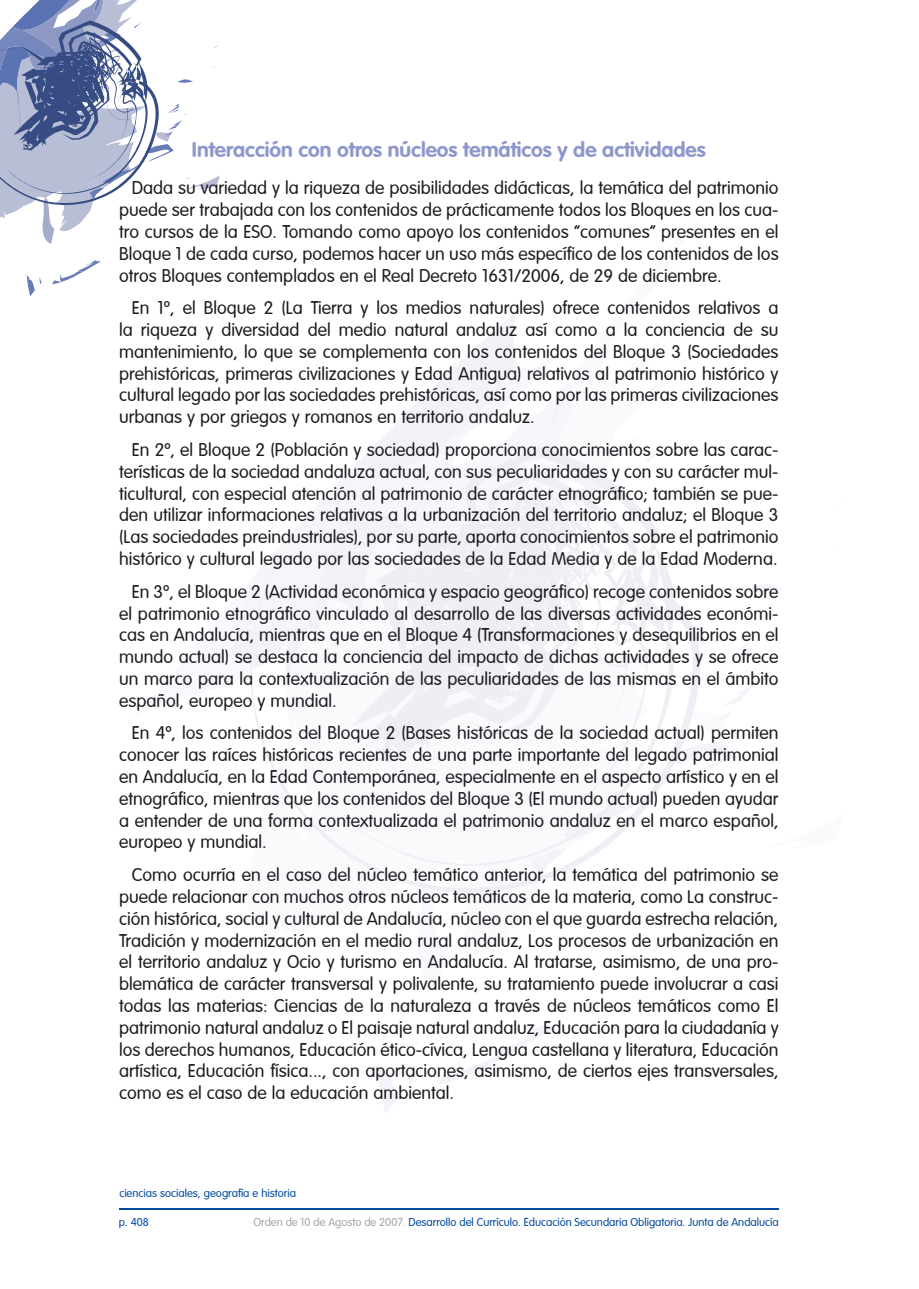
<style>
.page{position:relative;width:919px;height:1289px;background:#fff}
.page>*{position:absolute;margin:0;border:0;box-sizing:border-box;transform-origin:0 0}
.t1{font:700 21px "VAG Rounded";color:#8d97cb}
.t2{font:300 18px/21.8px "VAG Rounded";color:#1b1c20;text-align:justify}
.t3{font:300 11.25px "VAG Rounded";color:#00499d}
.s1{color:#a3a4a8}
</style>
<div class="page">
<hr style="left:119px;top:1208px;width:659px;height:1px;background:#00499d">
<svg style="left:27px;top:275px;width:15px;height:21px"></svg>
<svg style="left:52px;top:260px;width:49px;height:24px"></svg>
<svg style="left:0;top:0;width:219px;height:244px"></svg>
<svg style="left:379px;top:1065px;width:17px;height:48px"></svg>
<svg style="left:409px;top:1072px;width:3px;height:11px"></svg>
<svg style="left:439px;top:1026px;width:114px;height:58px"></svg>
<svg style="left:747px;top:585px;width:34px;height:7px"></svg>
<svg style="left:728px;top:644px;width:20px;height:20px"></svg>
<svg style="left:716px;top:684px;width:38px;height:37px"></svg>
<svg style="left:702px;top:742px;width:32px;height:30px"></svg>
<svg style="left:257px;top:453px;width:445px;height:440px"></svg>
<svg style="left:327px;top:457px;width:346px;height:412px"></svg>
<svg style="left:371px;top:772px;width:278px;height:59px"></svg>
<svg style="left:339px;top:453px;width:313px;height:319px"></svg>
<svg style="left:232px;top:313px;width:381px;height:412px"></svg>
<p class="t1" style="left:192px;top:137px;width:515px">Interacción con otros núcleos temáticos y de actividades</p>
<p class="t2" style="left:119px;top:177px;width:661px;text-indent:13px">Dada su variedad y la riqueza de posibilidades didácticas, la temática del patrimonio puede ser trabajada con los contenidos de prácticamente todos los Bloques en los cua&shy;tro cursos de la ESO. Tomando como apoyo los contenidos “comunes” presentes en el Bloque 1 de cada curso, podemos hacer un uso más específico de los contenidos de los otros Bloques contemplados en el Real Decreto 1631/2006, de 29 de diciembre.</p>
<p class="t2" style="left:119px;top:297px;width:661px;text-indent:13px">En 1º, el Bloque 2 (La Tierra y los medios naturales) ofrece contenidos relativos a la riqueza y diversidad del medio natural andaluz así como a la conciencia de su mantenimiento, lo que se complementa con los contenidos del Bloque 3 (Sociedades prehistóricas, primeras civilizaciones y Edad Antigua) relativos al patrimonio histórico y cultural legado por las sociedades prehistóricas, así como por las primeras civilizaciones urbanas y por griegos y romanos en territorio andaluz.</p>
<p class="t2" style="left:119px;top:439px;width:661px;text-indent:13px">En 2º, el Bloque 2 (Población y sociedad) proporciona conocimientos sobre las carac&shy;terísticas de la sociedad andaluza actual, con sus peculiaridades y con su carácter mul&shy;ticultural, con especial atención al patrimonio de carácter etnográfico; también se pue&shy;den utilizar informaciones relativas a la urbanización del territorio andaluz; el Bloque 3 (Las sociedades preindustriales), por su parte, aporta conocimientos sobre el patrimonio histórico y cultural legado por las sociedades de la Edad Media y de la Edad Moderna.</p>
<p class="t2" style="left:119px;top:580px;width:661px;text-indent:13px">En 3º, el Bloque 2 (Actividad económica y espacio geográfico) recoge contenidos sobre el patrimonio etnográfico vinculado al desarrollo de las diversas actividades económi&shy;cas en Andalucía, mientras que en el Bloque 4 (Transformaciones y desequilibrios en el mundo actual) se destaca la conciencia del impacto de dichas actividades y se ofrece un marco para la contextualización de las peculiaridades de las mismas en el ámbito español, europeo y mundial.</p>
<p class="t2" style="left:119px;top:722px;width:661px;text-indent:13px">En 4º, los contenidos del Bloque 2 (Bases históricas de la sociedad actual) permiten conocer las raíces históricas recientes de una parte importante del legado patrimonial en Andalucía, en la Edad Contemporánea, especialmente en el aspecto artístico y en el etnográfico, mientras que los contenidos del Bloque 3 (El mundo actual) pueden ayudar a entender de una forma contextualizada el patrimonio andaluz en el marco español, europeo y mundial.</p>
<p class="t2" style="left:119px;top:863px;width:661px;text-indent:13px">Como ocurría en el caso del núcleo temático anterior, la temática del patrimonio se puede relacionar con muchos otros núcleos temáticos de la materia, como La construc&shy;ción histórica, social y cultural de Andalucía, núcleo con el que guarda estrecha relación, Tradición y modernización en el medio rural andaluz, Los procesos de urbanización en el territorio andaluz y Ocio y turismo en Andalucía. Al tratarse, asimismo, de una pro&shy;blemática de carácter transversal y polivalente, su tratamiento puede involucrar a casi todas las materias: Ciencias de la naturaleza a través de núcleos temáticos como El patrimonio natural andaluz o El paisaje natural andaluz, Educación para la ciudadanía y los derechos humanos, Educación ético-cívica, Lengua castellana y literatura, Educación artística, Educación física..., con aportaciones, asimismo, de ciertos ejes transversales, como es el caso de la educación ambiental.</p>
<p class="t3" style="left:119px;top:1186px;width:178px">ciencias sociales, geografía e historia</p>
<p class="t3" style="left:119px;top:1215px;width:31px">p. 408</p>
<p class="t3" style="left:253px;top:1215px;width:527px"><span class="s1">Orden de 10 de Agosto de 2007.</span> Desarrollo del Currículo. Educación Secundaria Obligatoria. Junta de Andalucía</p>
</div>
